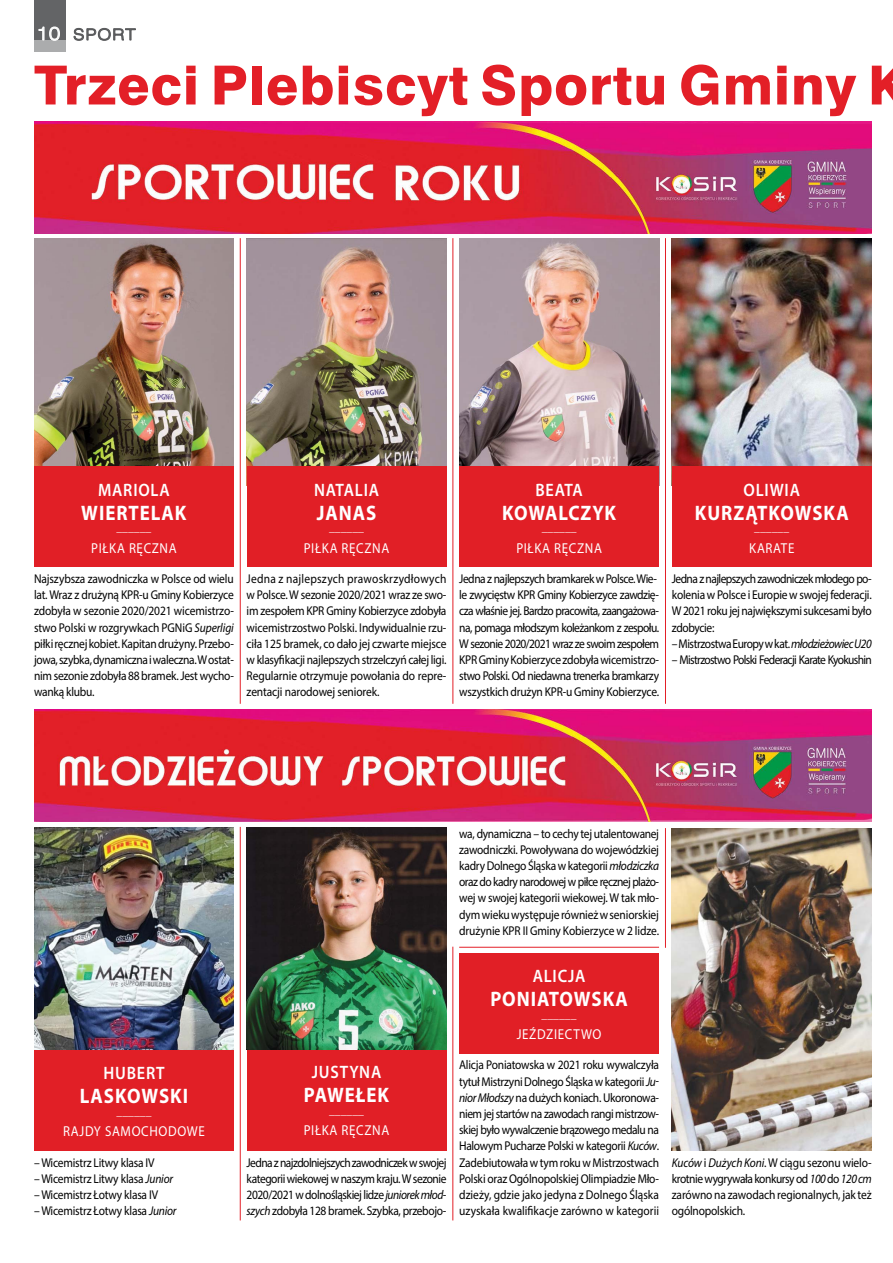
<style>
.page{position:relative;width:893px;height:1263px;background:#fff}
.page>*{position:absolute;margin:0;border:0;box-sizing:border-box;transform-origin:0 0}
.t1{font:54px "Swis 721 Hv EU";letter-spacing:.02em;color:#e31f27}
.t2{font:700 21px "Myriad Pro";letter-spacing:.05em;color:#fff;scale:.9 1}
.t3{font:600 18px "Myriad Pro";letter-spacing:.05em;color:#fff;scale:.9 1}
.t4{font:15.75px "Swis 721 Lt Ex EU";letter-spacing:.075em;color:#58595b}
.t5{font:14.4px "Myriad Pro";letter-spacing:.05em;color:#fff;scale:.9 1}
.t6{font:300 14.4px "Myriad Pro";color:#fff;scale:.9 1}
.t7{font:12.75px/16.2px "Myriad Pro";letter-spacing:-.025em;color:#000;text-align:justify;scale:.9 1}
.t8{font:12.75px "Myriad Pro";letter-spacing:-.06em;color:#000;scale:.9 1}
.s1{font-size:18px;color:#fff}
.s2{font-style:italic}
</style>
<div class="page">
<hr style="left:240px;top:238px;width:1px;height:466px;background:#e31f27">
<hr style="left:240px;top:827px;width:1px;height:393px;background:#e31f27">
<hr style="left:452px;top:947px;width:1px;height:273px;background:#e31f27">
<hr style="left:665px;top:828px;width:1px;height:120px;background:#e31f27">
<hr style="left:452px;top:238px;width:1px;height:466px;background:#e31f27">
<hr style="left:665px;top:238px;width:1px;height:466px;background:#e31f27">
<hr style="left:459px;top:947px;width:200px;height:1px;background:#e31f27">
<img style="left:672px;top:828px;width:200px;height:322px">
<img style="left:34px;top:122px;width:838px;height:111px">
<img style="left:34px;top:238px;width:200px;height:228px">
<img style="left:459px;top:238px;width:200px;height:228px">
<img style="left:247px;top:238px;width:199px;height:228px">
<img style="left:672px;top:238px;width:200px;height:228px">
<img style="left:34px;top:709px;width:838px;height:113px">
<img style="left:247px;top:827px;width:199px;height:223px">
<img style="left:34px;top:827px;width:200px;height:223px">
<div style="left:247px;top:466px;width:199px;height:101px;background:#e11f26"></div>
<div style="left:672px;top:466px;width:200px;height:101px;background:#e11f26"></div>
<div style="left:34px;top:466px;width:200px;height:101px;background:#e11f26"></div>
<div style="left:34px;top:1050px;width:200px;height:101px;background:#e11f26"></div>
<div style="left:459px;top:953px;width:200px;height:100px;background:#e11f26"></div>
<div style="left:459px;top:466px;width:200px;height:101px;background:#e11f26"></div>
<div style="left:247px;top:1050px;width:199px;height:101px;background:#e11f26"></div>
<div style="left:34px;top:0;width:31px;height:40px;background:#636466"></div>
<div style="left:34px;top:40px;width:31px;height:11px;background:#abacad"></div>
<svg style="left:38px;top:26px;width:22px;height:15px"></svg>
<svg style="left:73px;top:28px;width:63px;height:13px"></svg>
<p class="t4" style="left:37px;top:25px;width:100px"><span class="s1">10</span> SPORT</p>
<h1 class="t1" style="left:34px;top:52px;width:875px">Trzeci Plebiscyt Sportu Gminy K</h1>
<h3 class="t3" style="left:98px;top:478px;width:81px">MARIOLA</h3>
<h2 class="t2" style="left:81px;top:499px;width:118px">WIERTELAK</h2>
<p class="t6" style="left:116px;top:523px;width:41px">––––––</p>
<p class="t5" style="left:91px;top:539px;width:97px">PIŁKA RĘCZNA</p>
<h3 class="t3" style="left:314px;top:478px;width:74px">NATALIA</h3>
<h2 class="t2" style="left:317px;top:499px;width:68px">JANAS</h2>
<p class="t6" style="left:329px;top:523px;width:41px">––––––</p>
<p class="t5" style="left:304px;top:539px;width:97px">PIŁKA RĘCZNA</p>
<h3 class="t3" style="left:535px;top:478px;width:54px">BEATA</h3>
<h2 class="t2" style="left:502px;top:499px;width:128px">KOWALCZYK</h2>
<p class="t6" style="left:541px;top:523px;width:41px">––––––</p>
<p class="t5" style="left:516px;top:539px;width:97px">PIŁKA RĘCZNA</p>
<h3 class="t3" style="left:744px;top:478px;width:64px">OLIWIA</h3>
<h2 class="t2" style="left:695px;top:499px;width:172px">KURZĄTKOWSKA</h2>
<p class="t6" style="left:754px;top:523px;width:41px">––––––</p>
<p class="t5" style="left:749px;top:539px;width:52px">KARATE</p>
<p class="t7" style="left:34px;top:570px;width:224px">Najszybsza zawodniczka w Polsce od wielu lat. Wraz z drużyną KPR-u Gminy Kobierzyce zdobyła w sezonie 2020/2021 wicemistrzo&shy;stwo Polski w rozgrywkach PGNiG <span class="s2">Superligi </span>piłki ręcznej kobiet. Kapitan drużyny. Przebo&shy;jowa, szybka, dynamiczna i waleczna. W ostat&shy;nim sezonie zdobyła 88 bramek. Jest wycho&shy;wanką klubu.</p>
<p class="t7" style="left:247px;top:570px;width:224px">Jedna z najlepszych prawoskrzydłowych w Polsce. W sezonie 2020/2021 wraz ze swo&shy;im zespołem KPR Gminy Kobierzyce zdobyła wicemistrzostwo Polski. Indywidualnie rzu&shy;ciła 125 bramek, co dało jej czwarte miejsce w klasyfikacji najlepszych strzelczyń całej ligi.<br>Regularnie otrzymuje powołania do repre&shy;zentacji narodowej seniorek.</p>
<p class="t7" style="left:459px;top:570px;width:224px;text-align:left">Jedna z najlepszych bramkarek w Polsce. Wie&shy;le zwycięstw KPR Gminy Kobierzyce zawdzię&shy;cza właśnie jej. Bardzo pracowita, zaangażowa&shy;na, pomaga młodszym koleżankom z zespołu.<br>W sezonie 2020/2021 wraz ze swoim zespołem KPR Gminy Kobierzyce zdobyła wicemistrzo&shy;stwo Polski. Od niedawna trenerka bramkarzy wszystkich drużyn KPR-u Gminy Kobierzyce.</p>
<p class="t7" style="left:672px;top:570px;width:224px">Jedna z najlepszych zawodniczek młodego po&shy;kolenia w Polsce i Europie w swojej federacji.<br>W 2021 roku jej największymi sukcesami było zdobycie:</p>
<p class="t7" style="left:672px;top:635px;width:224px">– Mistrzostwa Europy w kat. <span class="s2">młodzieżowiec U20</span></p>
<p class="t8" style="left:672px;top:652px;width:224px">– Mistrzostwo Polski Federacji Karate Kyokushin</p>
<p class="t7" style="left:459px;top:825px;width:224px">wa, dynamiczna – to cechy tej utalentowanej zawodniczki. Powoływana do wojewódzkiej kadry Dolnego Śląska w kategorii <span class="s2">młodziczka </span>oraz do kadry narodowej w piłce ręcznej plażo&shy;wej w swojej kategorii wiekowej. W tak mło&shy;dym wieku występuje również w seniorskiej drużynie KPR II Gminy Kobierzyce w 2 lidze.</p>
<h3 class="t3" style="left:103px;top:1062px;width:70px">HUBERT</h3>
<h2 class="t2" style="left:80px;top:1082px;width:122px">LASKOWSKI</h2>
<p class="t6" style="left:116px;top:1106px;width:41px">––––––</p>
<p class="t5" style="left:63px;top:1122px;width:159px">RAJDY SAMOCHODOWE</p>
<p class="t7" style="left:34px;top:1154px;width:135px">– Wicemistrz Litwy klasa IV</p>
<p class="t7" style="left:34px;top:1170px;width:156px">– Wicemistrz Litwy klasa <span class="s2">Junior</span></p>
<p class="t7" style="left:34px;top:1186px;width:139px">– Wicemistrz Łotwy klasa IV</p>
<p class="t7" style="left:34px;top:1202px;width:160px">– Wicemistrz Łotwy klasa <span class="s2">Junior</span></p>
<h3 class="t3" style="left:312px;top:1061px;width:79px">JUSTYNA</h3>
<h2 class="t2" style="left:304px;top:1081px;width:96px">PAWEŁEK</h2>
<p class="t6" style="left:329px;top:1105px;width:41px">––––––</p>
<p class="t5" style="left:304px;top:1122px;width:97px">PIŁKA RĘCZNA</p>
<p class="t7" style="left:247px;top:1154px;width:224px">Jedna z najzdolniejszych zawodniczek w swojej kategorii wiekowej w naszym kraju. W sezonie 2020/2021 w dolnośląskiej lidze <span class="s2">juniorek młod&shy;szych</span> zdobyła 128 bramek. Szybka, przebojo-</p>
<h3 class="t3" style="left:533px;top:964px;width:60px">ALICJA</h3>
<h2 class="t2" style="left:490px;top:985px;width:154px">PONIATOWSKA</h2>
<p class="t6" style="left:541px;top:1009px;width:41px">––––––</p>
<p class="t5" style="left:517px;top:1025px;width:96px">JEŹDZIECTWO</p>
<p class="t7" style="left:459px;top:1057px;width:224px">Alicja Poniatowska w 2021 roku wywalczyła tytuł Mistrzyni Dolnego Śląska w kategorii <span class="s2">Ju&shy;nior Młodszy</span> na dużych koniach. Ukoronowa&shy;niem jej startów na zawodach rangi mistrzow&shy;skiej było wywalczenie brązowego medalu na Halowym Pucharze Polski w kategorii <span class="s2">Kuców</span>.<br>Zadebiutowała w tym roku w Mistrzostwach Polski oraz Ogólnopolskiej Olimpiadzie Mło&shy;dzieży, gdzie jako jedyna z Dolnego Śląska uzyskała kwalifikacje zarówno w kategorii</p>
<p class="t7" style="left:672px;top:1154px;width:224px"><span class="s2">Kuców</span> i <span class="s2">Dużych Koni</span>. W ciągu sezonu wielo&shy;krotnie wygrywała konkursy od <span class="s2">100</span> do <span class="s2">120 cm </span>zarówno na zawodach regionalnych, jak też ogólnopolskich.</p>
</div>
